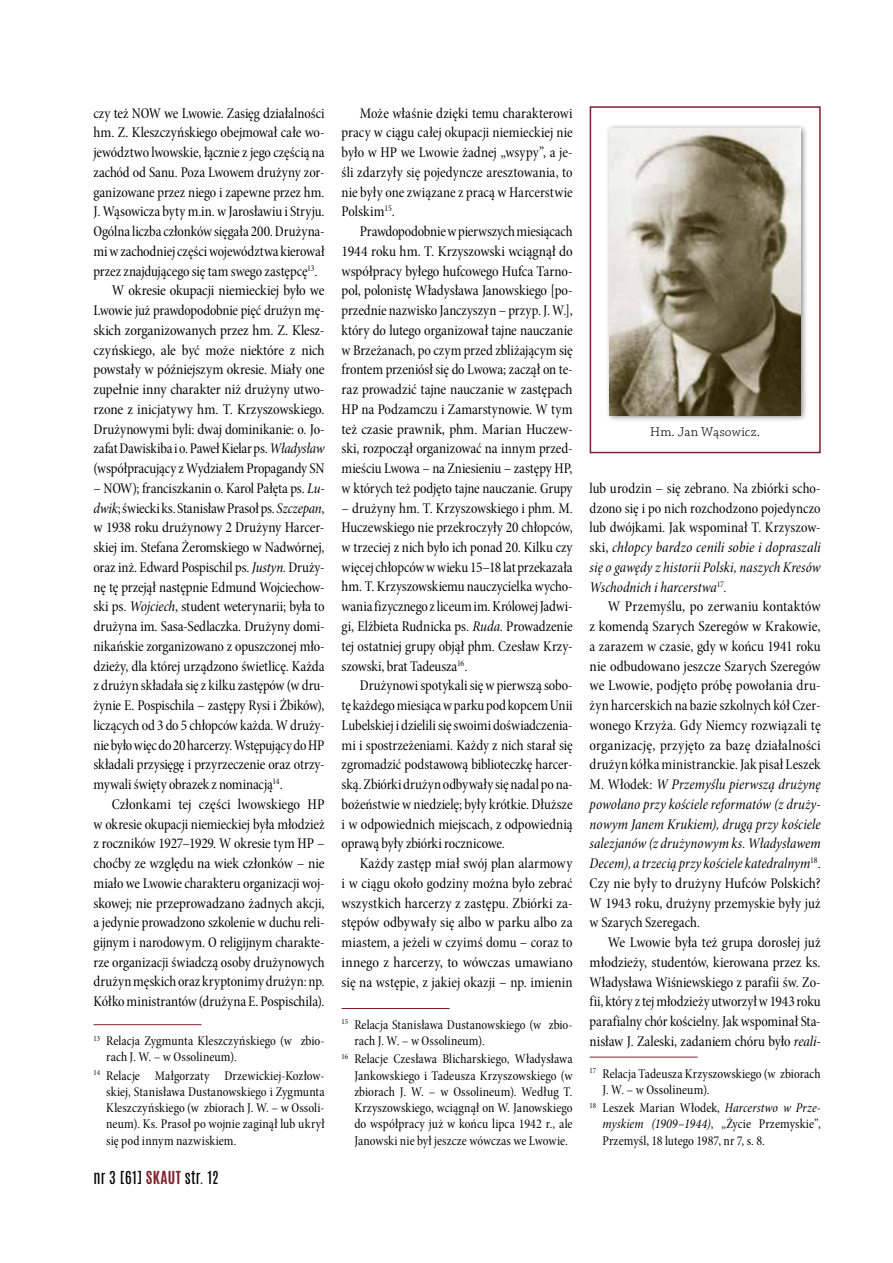
<style>
.page{position:relative;width:893px;height:1263px;background:#fff}
.page>*{position:absolute;margin:0;border:0;box-sizing:border-box;transform-origin:0 0}
.t1{font:15px/19.8px "Minion Pro Cn Subh";letter-spacing:-.005em;color:#000;text-align:justify}
.t2{font:15px/19.8px "Minion Pro Cn It Subh";letter-spacing:.005em;color:#000;text-align:justify}
.t3{font:15px "Antonio";letter-spacing:.02em;color:#000}
.t4{font:13.5px/16.2px "Minion Pro Cn Subh";letter-spacing:.005em;color:#000}
.t5{font:13.5px "Chaparral Pro Light Capt";letter-spacing:.01em;color:#000}
.s1{font-family:"Minion Pro Cn It Subh"}
.s2{font-weight:700;color:#841f2a}
.s3{font-family:"Minion Pro Cn Subh"}
</style>
<div class="page">
<hr style="left:94px;top:1024px;width:108px;height:1px;background:#841f2a">
<hr style="left:342px;top:1008px;width:108px;height:1px;background:#841f2a">
<hr style="left:590px;top:1057px;width:108px;height:1px;background:#841f2a">
<div style="left:590px;top:106px;width:231px;height:347px;border:2px solid #841f2a"></div>
<div style="left:605px;top:123px;width:203px;height:300px;background:#000;opacity:.5"></div>
<img style="left:610px;top:128px;width:190px;height:287px">
<p class="t1" style="left:94px;top:103px;width:233px">czy też NOW we Lwowie. Zasięg działalności</p>
<p class="t1" style="left:94px;top:123px;width:233px">hm. Z. Kleszczyńskiego obejmował całe wo-</p>
<p class="t1" style="left:94px;top:143px;width:233px">jewództwo lwowskie, łącznie z jego częścią na</p>
<p class="t1" style="left:94px;top:162px;width:233px">zachód od Sanu. Poza Lwowem drużyny zor-</p>
<p class="t1" style="left:94px;top:182px;width:233px">ganizowane przez niego i zapewne przez hm.</p>
<p class="t1" style="left:94px;top:202px;width:233px">J. Wąsowicza byty m.in. w Jarosławiu i Stryju.</p>
<p class="t1" style="left:94px;top:222px;width:233px">Ogólna liczba członków sięgała 200. Drużyna-</p>
<p class="t1" style="left:94px;top:241px;width:233px">mi w zachodniej części województwa kierował</p>
<p class="t1" style="left:94px;top:261px;width:225px">przez znajdującego się tam swego zastępcę<sup>13</sup>.</p>
<p class="t1" style="left:112px;top:281px;width:214px">W okresie okupacji niemieckiej było we</p>
<p class="t1" style="left:94px;top:301px;width:233px">Lwowie już prawdopodobnie pięć drużyn mę-</p>
<p class="t1" style="left:94px;top:320px;width:233px">skich zorganizowanych przez hm. Z. Klesz-</p>
<p class="t1" style="left:94px;top:340px;width:233px">czyńskiego, ale być może niektóre z nich</p>
<p class="t1" style="left:94px;top:360px;width:232px">powstały w późniejszym okresie. Miały one</p>
<p class="t1" style="left:94px;top:380px;width:233px">zupełnie inny charakter niż drużyny utwo-</p>
<p class="t1" style="left:94px;top:399px;width:233px">rzone z inicjatywy hm. T. Krzyszowskiego.</p>
<p class="t1" style="left:94px;top:419px;width:233px">Drużynowymi byli: dwaj dominikanie: o. Jo-</p>
<p class="t1" style="left:94px;top:439px;width:233px">zafat Dawiskiba i o. Paweł Kielar ps. <span class="s1">Władysław</span></p>
<p class="t1" style="left:94px;top:459px;width:233px">(współpracujący z Wydziałem Propagandy SN</p>
<p class="t1" style="left:94px;top:478px;width:233px">– NOW); franciszkanin o. Karol Pałęta ps. <span class="s1">Lu&shy;dwik</span>; świecki ks. Stanisław Prasoł ps. <span class="s1">Szczepan</span>, w 1938 roku drużynowy 2 Drużyny Harcer&shy;skiej im. Stefana Żeromskiego w Nadwórnej, oraz inż. Edward Pospischil ps. <span class="s1">Justyn</span>. Druży&shy;nę tę przejął następnie Edmund Wojciechow&shy;ski ps. <span class="s1">Wojciech</span>, student weterynarii; była to drużyna im. Sasa-Sedlaczka. Drużyny domi&shy;nikańskie zorganizowano z opuszczonej mło&shy;dzieży, dla której urządzono świetlicę. Każda z drużyn składała się z kilku zastępów (w dru&shy;żynie E. Pospischila – zastępy Rysi i Żbików), liczących od 3 do 5 chłopców każda. W druży&shy;nie było więc do 20 harcerzy. Wstępujący do HP składali przysięgę i przyrzeczenie oraz otrzy&shy;mywali święty obrazek z nominacją<sup>14</sup>.</p>
<p class="t1" style="left:94px;top:794px;width:233px;text-indent:18px">Członkami tej części lwowskiego HP w okresie okupacji niemieckiej była młodzież z roczników 1927–1929. W okresie tym HP – choćby ze względu na wiek członków – nie miało we Lwowie charakteru organizacji woj&shy;skowej; nie przeprowadzano żadnych akcji, a jedynie prowadzono szkolenie w duchu reli&shy;gijnym i narodowym. O religijnym charakte&shy;rze organizacji świadczą osoby drużynowych drużyn męskich oraz kryptonimy drużyn: np.<br>Kółko ministrantów (drużyna E. Pospischila).</p>
<p class="t4" style="left:106px;top:1033px;width:220px;text-indent:-13px"><sup>13</sup> Relacja Zygmunta Kleszczyńskiego (w zbio&shy;rach J. W. – w Ossolineum).</p>
<p class="t4" style="left:106px;top:1067px;width:220px;text-align:justify;text-indent:-13px"><sup>14</sup> Relacje Małgorzaty Drzewickiej-Kozłow&shy;skiej, Stanisława Dustanowskiego i Zygmunta Kleszczyńskiego (w zbiorach J. W. – w Ossoli&shy;neum). Ks. Prasoł po wojnie zaginął lub ukrył się pod innym nazwiskiem.</p>
<p class="t3" style="left:94px;top:1166px;width:127px">NR 3 [61] <span class="s2">SKAUT</span> STR. 12</p>
<p class="t1" style="left:342px;top:103px;width:233px;text-indent:18px">Może właśnie dzięki temu charakterowi pracy w ciągu całej okupacji niemieckiej nie było w HP we Lwowie żadnej „wsypy”, a je&shy;śli zdarzyły się pojedyncze aresztowania, to nie były one związane z pracą w Harcerstwie Polskim<sup>15</sup>.</p>
<p class="t1" style="left:342px;top:222px;width:233px;text-indent:18px">Prawdopodobnie w pierwszych miesiącach 1944 roku hm. T. Krzyszowski wciągnął do współpracy byłego hufcowego Hufca Tarno&shy;pol, polonistę Władysława Janowskiego [po&shy;przednie nazwisko Janczyszyn – przyp. J. W.], który do lutego organizował tajne nauczanie w Brzeżanach, po czym przed zbliżającym się frontem przeniósł się do Lwowa; zaczął on te&shy;raz prowadzić tajne nauczanie w zastępach HP na Podzamczu i Zamarstynowie. W tym też czasie prawnik, phm. Marian Huczew&shy;ski, rozpoczął organizować na innym przed&shy;mieściu Lwowa – na Zniesieniu – zastępy HP, w których też podjęto tajne nauczanie. Grupy</p>
<p class="t1" style="left:342px;top:498px;width:233px">– drużyny hm. T. Krzyszowskiego i phm. M.<br>Huczewskiego nie przekroczyły 20 chłopców, w trzeciej z nich było ich ponad 20. Kilku czy więcej chłopców w wieku 15–18 lat przekazała hm. T. Krzyszowskiemu nauczycielka wycho&shy;wania fizycznego z liceum im. Królowej Jadwi&shy;gi, Elżbieta Rudnicka ps. <span class="s1">Ruda</span>. Prowadzenie tej ostatniej grupy objął phm. Czesław Krzy&shy;szowski, brat Tadeusza<sup>16</sup>.</p>
<p class="t1" style="left:342px;top:676px;width:233px;text-indent:18px">Drużynowi spotykali się w pierwszą sobo&shy;tę każdego miesiąca w parku pod kopcem Unii Lubelskiej i dzielili się swoimi doświadczenia&shy;mi i spostrzeżeniami. Każdy z nich starał się zgromadzić podstawową biblioteczkę harcer&shy;ską. Zbiórki drużyn odbywały się nadal po na&shy;bożeństwie w niedzielę; były krótkie. Dłuższe i w odpowiednich miejscach, z odpowiednią oprawą były zbiórki rocznicowe.</p>
<p class="t1" style="left:342px;top:854px;width:233px;text-indent:18px">Każdy zastęp miał swój plan alarmowy i w ciągu około godziny można było zebrać wszystkich harcerzy z zastępu. Zbiórki za&shy;stępów odbywały się albo w parku albo za miastem, a jeżeli w czyimś domu – coraz to innego z harcerzy, to wówczas umawiano się na wstępie, z jakiej okazji – np. imienin</p>
<p class="t4" style="left:354px;top:1017px;width:220px;text-indent:-13px"><sup>15</sup> Relacja Stanisława Dustanowskiego (w zbio&shy;rach J. W. – w Ossolineum).</p>
<p class="t4" style="left:354px;top:1051px;width:220px;text-align:justify;text-indent:-13px"><sup>16</sup> Relacje Czesława Blicharskiego, Władysława Jankowskiego i Tadeusza Krzyszowskiego (w zbiorach J. W. – w Ossolineum). Według T.<br>Krzyszowskiego, wciągnął on W. Janowskiego do współpracy już w końcu lipca 1942 r., ale Janowski nie był jeszcze wówczas we Lwowie.</p>
<p class="t5" style="left:650px;top:424px;width:111px">Hm. Jan Wąsowicz.</p>
<p class="t1" style="left:590px;top:478px;width:233px">lub urodzin – się zebrano. Na zbiórki scho&shy;dzono się i po nich rozchodzono pojedynczo lub dwójkami. Jak wspominał T. Krzyszow-</p>
<p class="t2" style="left:590px;top:538px;width:233px"><span class="s3">ski,</span> chłopcy bardzo cenili sobie i dopraszali się o gawędy z historii Polski, naszych Kresów Wschodnich i harcerstwa<sup>17</sup><span class="s3">.</span></p>
<p class="t1" style="left:590px;top:597px;width:233px;text-indent:18px">W Przemyślu, po zerwaniu kontaktów z komendą Szarych Szeregów w Krakowie, a zarazem w czasie, gdy w końcu 1941 roku nie odbudowano jeszcze Szarych Szeregów we Lwowie, podjęto próbę powołania dru&shy;żyn harcerskich na bazie szkolnych kół Czer&shy;wonego Krzyża. Gdy Niemcy rozwiązali tę organizację, przyjęto za bazę działalności drużyn kółka ministranckie. Jak pisał Leszek</p>
<p class="t2" style="left:590px;top:774px;width:233px"><span class="s3">M. Włodek:</span> W Przemyślu pierwszą drużynę powołano przy kościele reformatów (z druży&shy;nowym Janem Krukiem), drugą przy kościele salezjanów (z drużynowym ks. Władysławem Decem), a trzecią przy kościele katedralnym<sup>18</sup><span class="s3">.</span></p>
<p class="t1" style="left:590px;top:873px;width:233px">Czy nie były to drużyny Hufców Polskich?<br>W 1943 roku, drużyny przemyskie były już w Szarych Szeregach.</p>
<p class="t1" style="left:590px;top:932px;width:233px;text-indent:18px">We Lwowie była też grupa dorosłej już młodzieży, studentów, kierowana przez ks.<br>Władysława Wiśniewskiego z parafii św. Zo&shy;fii, który z tej młodzieży utworzył w 1943 roku parafialny chór kościelny. Jak wspominał Sta&shy;nisław J. Zaleski, zadaniem chóru było <span class="s1">reali-</span></p>
<p class="t4" style="left:602px;top:1065px;width:220px;text-indent:-13px"><sup>17</sup> Relacja Tadeusza Krzyszowskiego (w zbiorach<br>J. W. – w Ossolineum).</p>
<p class="t4" style="left:602px;top:1100px;width:220px;text-align:justify;text-indent:-13px"><sup>18</sup> Leszek Marian Włodek, <span class="s1">Harcerstwo w Prze&shy;myskiem (1909–1944)</span>, „Życie Przemyskie”, Przemyśl, 18 lutego 1987, nr 7, s. 8.</p>
</div>
